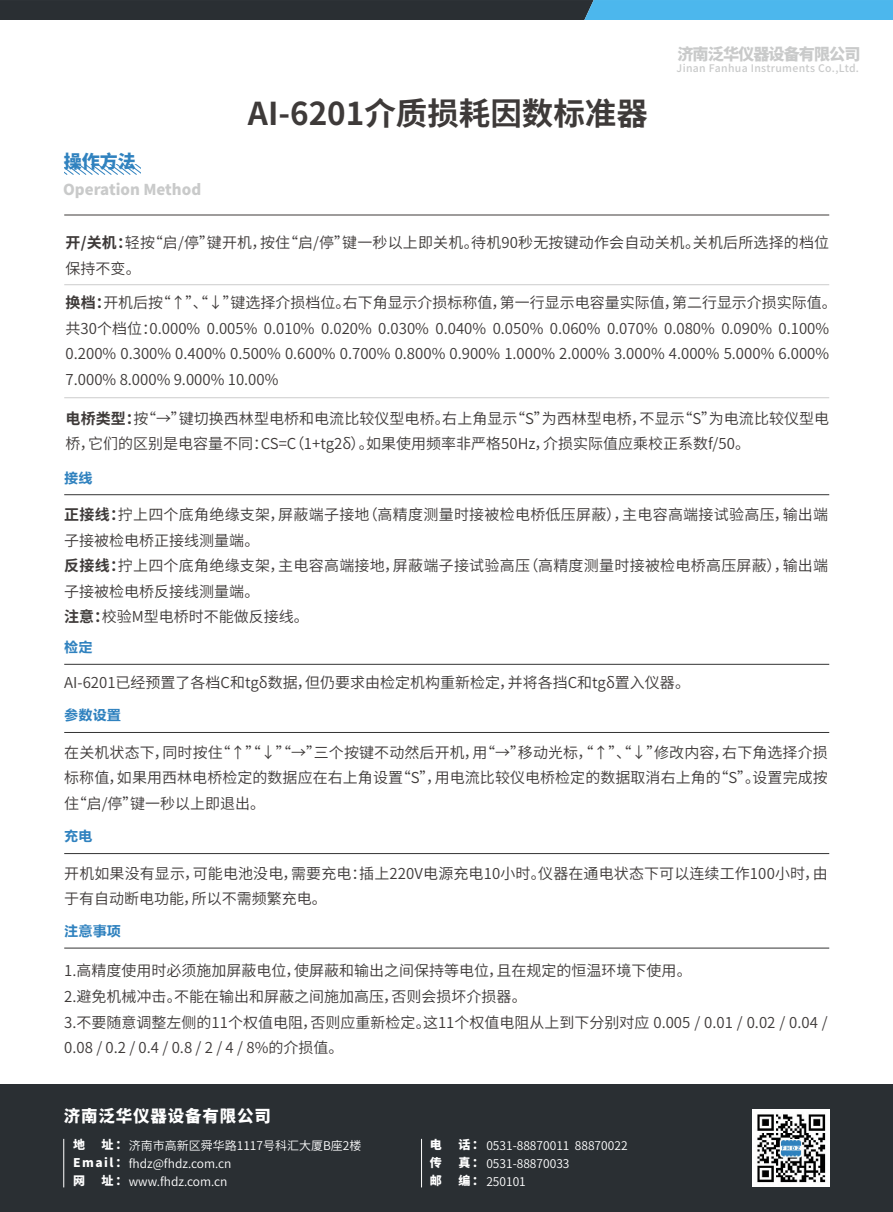
<style>
.page{position:relative;width:893px;height:1212px;background:#fff}
.page>*{position:absolute;margin:0;border:0;box-sizing:border-box;transform-origin:0 0}
.t1{font:700 31.5px "Source Han Sans CN";color:#3e3a39}
.t2{font:800 18px "Source Han Sans CN";color:#3082bf}
.t3{font:800 16.5px "Source Han Sans CN";letter-spacing:.05em;color:#fff}
.t4{font:800 16.2px "Source Han Sans CN";letter-spacing:-.06em;color:#c9caca}
.t5{font:15px/25.5px "Source Han Sans CN";color:#3e3a39}
.t6{font:15px/25.5px "Source Han Sans CN";letter-spacing:.02em;color:#3e3a39}
.t7{font:800 15px "Source Han Sans CN";color:#c9caca}
.t8{font:14.25px "FZLTCHK GBK1 0";color:#3082bf}
.t9{font:12px/17.5px "Source Han Sans CN";color:#fff}
.t10{font:800 12px/18px "Source Han Sans CN";color:#fff;text-align:justify}
.t11{font:500 10.5px "Source Han Sans CN";letter-spacing:.035em;color:#c9caca}
.s1{font-weight:700}
.s2{font-weight:800}
</style>
<div class="page">
<div style="left:0;top:1085px;width:893px;height:127px;background:#2a2f33"></div>
<hr style="left:63px;top:1139px;width:1px;height:48px;background:#fff">
<hr style="left:421px;top:1139px;width:1px;height:48px;background:#fff">
<img style="left:752px;top:1109px;width:77px;height:77px">
<svg style="left:0;top:0;width:893px;height:20px;background:#355d72"></svg>
<hr style="left:64px;top:215px;width:765px;height:1px;background:#3e3a39">
<svg style="left:64px;top:164px;width:76px;height:10px"></svg>
<hr style="left:64px;top:494px;width:765px;height:1px;background:#333">
<hr style="left:64px;top:397px;width:765px;height:1px;background:#ccc">
<hr style="left:64px;top:284px;width:765px;height:1px;background:#ccc">
<hr style="left:64px;top:664px;width:765px;height:1px;background:#333">
<hr style="left:64px;top:732px;width:765px;height:1px;background:#333">
<hr style="left:64px;top:853px;width:765px;height:1px;background:#333">
<hr style="left:64px;top:948px;width:765px;height:1px;background:#333">
<p class="t2" style="left:64px;top:151px;width:74px">操作方法</p>
<p class="t7" style="left:63px;top:181px;width:140px">Operation Method</p>
<h1 class="t1" style="left:248px;top:96px;width:401px">AI-6201介质损耗因数标准器</h1>
<p class="t4" style="left:677px;top:45px;width:185px">济南泛华仪器设备有限公司</p>
<p class="t11" style="left:677px;top:62px;width:184px">Jinan Fanhua Instruments Co.,Ltd.</p>
<p class="t5" style="left:66px;top:230px;width:765px"><span class="s1">开/关机：</span>轻按“启/停”键开机，按住“启/停”键一秒以上即关机。待机90秒无按键动作会自动关机。关机后所选择的档位保持不变。</p>
<p class="t5" style="left:66px;top:290px;width:773px"><span class="s1">换档：</span>开机后按“↑”、“↓”键选择介损档位。右下角显示介损标称值，第一行显示电容量实际值，第二行显示介损实际值。共30个档位：0.000% 0.005% 0.010% 0.020% 0.030% 0.040% 0.050% 0.060% 0.070% 0.080% 0.090% 0.100% 0.200% 0.300% 0.400% 0.500% 0.600% 0.700% 0.800% 0.900% 1.000% 2.000% 3.000% 4.000% 5.000% 6.000% 7.000% 8.000% 9.000% 10.00%</p>
<p class="t5" style="left:66px;top:406px;width:765px"><span class="s1">电桥类型：</span>按“→”键切换西林型电桥和电流比较仪型电桥。右上角显示“S”为西林型电桥，不显示“S”为电流比较仪型电桥，它们的区别是电容量不同：CS=C（1+tg2δ）。如果使用频率非严格50Hz，介损实际值应乘校正系数f/50。</p>
<p class="t8" style="left:64px;top:470px;width:30px">接线</p>
<p class="t6" style="left:64px;top:502px;width:765px"><span class="s1">正接线：</span>拧上四个底角绝缘支架，屏蔽端子接地（高精度测量时接被检电桥低压屏蔽），主电容高端接试验高压，输出端子接被检电桥正接线测量端。<br><span class="s1">反接线：</span>拧上四个底角绝缘支架，主电容高端接地，屏蔽端子接试验高压（高精度测量时接被检电桥高压屏蔽），输出端子接被检电桥反接线测量端。<br><span class="s1">注意：</span>校验M型电桥时不能做反接线。</p>
<p class="t8" style="left:64px;top:639px;width:30px">检定</p>
<p class="t5" style="left:64px;top:670px;width:627px">AI-6201已经预置了各档C和tgδ数据，但仍要求由检定机构重新检定，并将各挡C和tgδ置入仪器。</p>
<p class="t8" style="left:64px;top:707px;width:58px">参数设置</p>
<p class="t5" style="left:64px;top:740px;width:765px;text-align:justify">在关机状态下，同时按住“↑”“↓”“→”三个按键不动然后开机，用“→”移动光标，“↑”、“↓”修改内容，右下角选择介损标称值，如果用西林电桥检定的数据应在右上角设置“S”，用电流比较仪电桥检定的数据取消右上角的“S”。设置完成按住“启/停”键一秒以上即退出。</p>
<p class="t8" style="left:64px;top:829px;width:30px">充电</p>
<p class="t5" style="left:64px;top:861px;width:765px">开机如果没有显示，可能电池没电，需要充电：插上220V电源充电10小时。仪器在通电状态下可以连续工作100小时，由于有自动断电功能，所以不需频繁充电。</p>
<p class="t8" style="left:64px;top:923px;width:58px">注意事项</p>
<p class="t5" style="left:64px;top:958px;width:765px">1.高精度使用时必须施加屏蔽电位，使屏蔽和输出之间保持等电位，且在规定的恒温环境下使用。<br>2.避免机械冲击。不能在输出和屏蔽之间施加高压，否则会损坏介损器。<br>3.不要随意调整左侧的11个权值电阻，否则应重新检定。这11个权值电阻从上到下分别对应 0.005 / 0.01 / 0.02 / 0.04 / 0.08 / 0.2 / 0.4 / 0.8 / 2 / 4 / 8%的介损值。</p>
<p class="t3" style="left:64px;top:1107px;width:209px">济南泛华仪器设备有限公司</p>
<p class="t10" style="left:73px;top:1135px;width:13px">地</p>
<p class="t9" style="left:73px;top:1136px;width:290px;text-indent:28px"><span class="s2">址：</span>济南市高新区舜华路1117号科汇大厦B座2楼<br><span class="s2">Email ：</span>fhdz@fhdz.com.cn<br><span class="s2">网</span></p>
<p class="t9" style="left:102px;top:1172px;width:128px"><span class="s2">址：</span>www.fhdz.com.cn</p>
<p class="t10" style="left:430px;top:1135px;width:13px">电传邮</p>
<p class="t9" style="left:458px;top:1136px;width:171px;line-height:18px"><span class="s2">话：</span> 0531-88870011 88870022<span class="s2">真：</span> 0531-88870033<br><span class="s2">编：</span> 250101</p>
</div>
